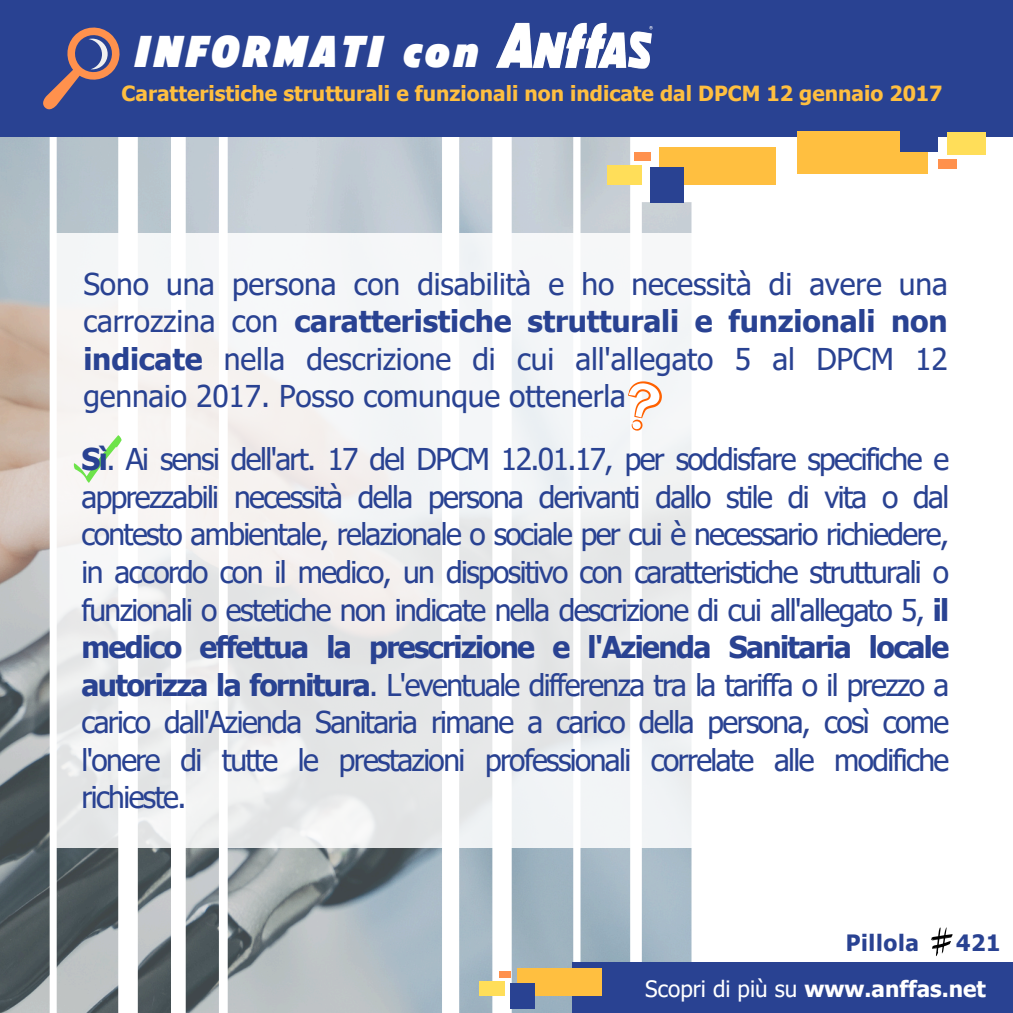
<style>
.page{position:relative;width:1013px;height:1013px;background:#fff}
.page>*{position:absolute;margin:0;border:0;box-sizing:border-box;transform-origin:0 0}
.t1{font:italic 900 44.5px "American Auto";letter-spacing:.07em;color:#fff}
.t2{font:30px/37.5px "Tahoma";letter-spacing:-.03em;color:#294292;text-align:justify}
.t3{font:700 22.5px "Tahoma";color:#fff}
.t4{font:700 22.5px "Tahoma";letter-spacing:.03em;color:#294292}
.t5{font:700 20.88px "Tahoma";color:#ffbf40}
.s1{font-weight:700}
.s2{font-weight:400}
</style>
<div class="page">
<img style="left:0;top:136px;width:691px;height:876px">
<div style="left:0;top:0;width:1012px;height:136px;background:#294292"></div>
<div style="left:572px;top:962px;width:440px;height:50px;background:#294292"></div>
<div style="left:517px;top:968px;width:85px;height:27px;background:#ffbf40"></div>
<div style="left:510px;top:982px;width:25px;height:26px;background:#294292"></div>
<div style="left:498px;top:971px;width:12px;height:6px;background:#ff914d"></div>
<div style="left:479px;top:981px;width:25px;height:14px;background:#ffde59"></div>
<svg style="left:931px;top:927px;width:21px;height:29px"></svg>
<svg style="left:43px;top:27px;width:77px;height:83px"></svg>
<img style="left:496px;top:22px;width:157px;height:47px">
<div style="left:797px;top:132px;width:131px;height:42px;background:#ffbf40"></div>
<div style="left:900px;top:112px;width:38px;height:40px;background:#294292"></div>
<div style="left:938px;top:159px;width:18px;height:10px;background:#ff914d"></div>
<div style="left:947px;top:132px;width:39px;height:22px;background:#ffde59"></div>
<div style="left:659px;top:147px;width:116px;height:38px;background:#ffbf40"></div>
<div style="left:650px;top:167px;width:34px;height:35px;background:#294292"></div>
<div style="left:634px;top:152px;width:16px;height:8px;background:#ff914d"></div>
<div style="left:607px;top:165px;width:35px;height:20px;background:#ffde59"></div>
<svg style="left:55px;top:233px;width:637px;height:615px;fill:#f3f3f3"></svg>
<svg style="left:621px;top:377px;width:44px;height:57px"></svg>
<svg style="left:74px;top:434px;width:48px;height:49px"></svg>
<h3 class="t1" style="left:134px;top:32px;width:346px">INFORMATI con</h3>
<p class="t5" style="left:122px;top:80px;width:822px">Caratteristiche strutturali e funzionali non indicate dal DPCM 12 gennaio 2017</p>
<h2 class="t2" style="left:83px;top:264px;width:866px">Sono una persona con disabilità e ho necessità di avere una carrozzina con <span class="s1">caratteristiche strutturali e funzionali non indicate</span> nella descrizione di cui all'allegato 5 al DPCM 12 gennaio 2017. Posso comunque ottenerla</h2>
<p class="t2" style="left:81px;top:440px;width:869px"><span class="s1">Sì</span>. Ai sensi dell'art. 17 del DPCM 12.01.17, per soddisfare specifiche e apprezzabili necessità della persona derivanti dallo stile di vita o dal contesto ambientale, relazionale o sociale per cui è necessario richiedere, in accordo con il medico, un dispositivo con caratteristiche strutturali o funzionali o estetiche non indicate nella descrizione di cui all'allegato 5, <span class="s1">il medico effettua la prescrizione e l'Azienda Sanitaria locale autorizza la fornitura</span>. L'eventuale differenza tra la tariffa o il prezzo a carico dall'Azienda Sanitaria rimane a carico della persona, così come l'onere di tutte le prestazioni professionali correlate alle modifiche richieste.</p>
<p class="t4" style="left:845px;top:928px;width:75px">Pillola</p>
<p class="t4" style="left:956px;top:928px;width:46px">421</p>
<p class="t3" style="left:645px;top:974px;width:342px"><span class="s2">Scopri di più su</span> www.anffas.net</p>
</div>
